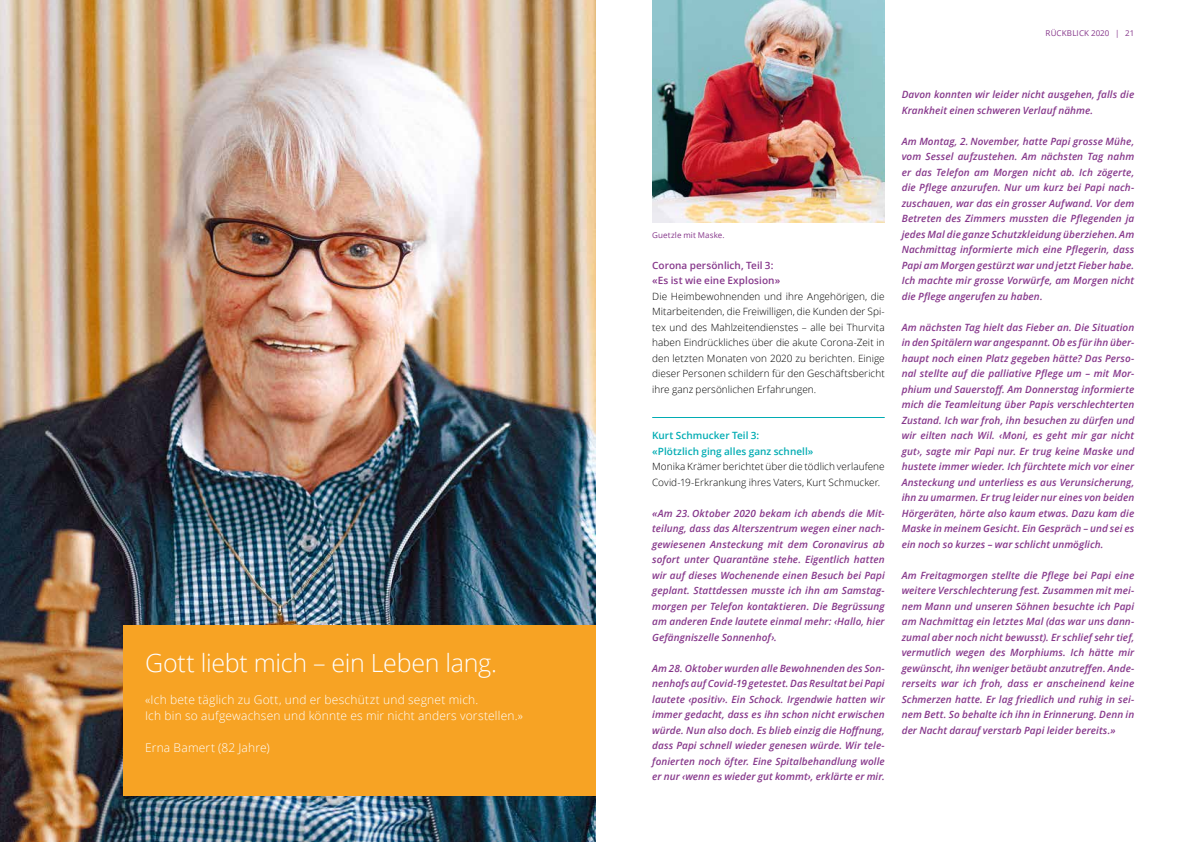
<style>
.page{position:relative;width:1191px;height:842px;background:#fff}
.page>*{position:absolute;margin:0;border:0;box-sizing:border-box;transform-origin:0 0}
.t1{font:300 25px "Open Sans";letter-spacing:-.01em;color:#fff}
.t2{font:300 12px/16px "Open Sans";letter-spacing:.015em;color:#fff}
.t3{font:italic 600 10px/15.5px "Open Sans";letter-spacing:.005em;color:#86378b;text-align:justify}
.t4{font:300 10px/15.5px "Open Sans";letter-spacing:.005em;color:#000;text-align:justify}
.t5{font:600 10px/15.5px "Open Sans";letter-spacing:.005em;color:#00acb3}
.t6{font:600 10px/15.5px "Open Sans";letter-spacing:.005em;color:#86378b}
.t7{font:8px "Open Sans";letter-spacing:.015em;color:#86378b}
</style>
<div class="page">
<img style="left:652px;top:0;width:232px;height:222px">
<hr style="left:652px;top:417px;width:232px;height:1px;background:#00acb3">
<img style="left:0;top:0;width:595px;height:842px">
<div style="left:123px;top:625px;width:472px;height:171px;background:#f7a324"></div>
<h1 class="t1" style="left:145px;top:645px;width:353px">Gott liebt mich – ein Leben lang.</h1>
<p class="t2" style="left:145px;top:691px;width:379px">«Ich bete täglich zu Gott, und er beschützt und segnet mich.<br>Ich bin so aufgewachsen und könnte es mir nicht anders vorstellen.»</p>
<p class="t2" style="left:145px;top:739px;width:126px">Erna Bamert (82 Jahre)</p>
<p class="t7" style="left:1045px;top:28px;width:90px">RÜCKBLICK 2020 | 21</p>
<p class="t7" style="left:652px;top:229px;width:74px">Guetzle mit Maske.</p>
<p class="t6" style="left:652px;top:257px;width:129px">Corona persönlich, Teil 3: «Es ist wie eine Explosion»</p>
<p class="t4" style="left:652px;top:288px;width:234px">Die Heimbewohnenden und ihre Angehörigen, die Mitarbeitenden, die Freiwilligen, die Kunden der Spi&shy;tex und des Mahlzeitendienstes – alle bei Thurvita haben Eindrückliches über die akute Corona-Zeit in den letzten Monaten von 2020 zu berichten. Einige dieser Personen schildern für den Geschäftsbericht ihre ganz persönlichen Erfahrungen.</p>
<p class="t5" style="left:652px;top:427px;width:163px">Kurt Schmucker Teil 3:<br>«Plötzlich ging alles ganz schnell»</p>
<p class="t4" style="left:652px;top:458px;width:234px">Monika Krämer berichtet über die tödlich verlaufene<br>Covid-19-Erkrankung ihres Vaters, Kurt Schmucker.</p>
<p class="t3" style="left:652px;top:505px;width:234px">«Am 23. Oktober 2020 bekam ich abends die Mit&shy;teilung, dass das Alterszentrum wegen einer nach&shy;gewiesenen Ansteckung mit dem Coronavirus ab sofort unter Quarantäne stehe. Eigentlich hatten wir auf dieses Wochenende einen Besuch bei Papi geplant. Stattdessen musste ich ihn am Samstag&shy;morgen per Telefon kontaktieren. Die Begrüssung am anderen Ende lautete einmal mehr: ‹Hallo, hier Gefängniszelle Sonnenhof›.</p>
<p class="t3" style="left:652px;top:660px;width:234px">Am 28. Oktober wurden alle Bewohnenden des Son&shy;nenhofs auf Covid-19 getestet. Das Resultat bei Papi lautete ‹positiv›. Ein Schock. Irgendwie hatten wir immer gedacht, dass es ihn schon nicht erwischen würde. Nun also doch. Es blieb einzig die Hoffnung, dass Papi schnell wieder genesen würde. Wir tele&shy;fonierten noch öfter. Eine Spitalbehandlung wolle er nur ‹wenn es wieder gut kommt›, erklärte er mir.</p>
<p class="t3" style="left:901px;top:86px;width:234px">Davon konnten wir leider nicht ausgehen, falls die<br>Krankheit einen schweren Verlauf nähme.</p>
<p class="t3" style="left:901px;top:133px;width:234px">Am Montag, 2. November, hatte Papi grosse Mühe, vom Sessel aufzustehen. Am nächsten Tag nahm er das Telefon am Morgen nicht ab. Ich zögerte, die Pflege anzurufen. Nur um kurz bei Papi nach&shy;zuschauen, war das ein grosser Aufwand. Vor dem Betreten des Zimmers mussten die Pflegenden ja jedes Mal die ganze Schutzkleidung überziehen. Am Nachmittag informierte mich eine Pflegerin, dass Papi am Morgen gestürzt war und jetzt Fieber habe.<br>Ich machte mir grosse Vorwürfe, am Morgen nicht die Pflege angerufen zu haben.</p>
<p class="t3" style="left:901px;top:319px;width:234px">Am nächsten Tag hielt das Fieber an. Die Situation in den Spitälern war angespannt. Ob es für ihn über&shy;haupt noch einen Platz gegeben hätte? Das Perso&shy;nal stellte auf die palliative Pflege um – mit Mor&shy;phium und Sauerstoff. Am Donnerstag informierte mich die Teamleitung über Papis verschlechterten Zustand. Ich war froh, ihn besuchen zu dürfen und wir eilten nach Wil. ‹Moni, es geht mir gar nicht gut›, sagte mir Papi nur. Er trug keine Maske und hustete immer wieder. Ich fürchtete mich vor einer Ansteckung und unterliess es aus Verunsicherung, ihn zu umarmen. Er trug leider nur eines von beiden Hörgeräten, hörte also kaum etwas. Dazu kam die Maske in meinem Gesicht. Ein Gespräch – und sei es ein noch so kurzes – war schlicht unmöglich.</p>
<p class="t3" style="left:901px;top:567px;width:234px">Am Freitagmorgen stellte die Pflege bei Papi eine weitere Verschlechterung fest. Zusammen mit mei&shy;nem Mann und unseren Söhnen besuchte ich Papi am Nachmittag ein letztes Mal (das war uns dann&shy;zumal aber noch nicht bewusst). Er schlief sehr tief, vermutlich wegen des Morphiums. Ich hätte mir gewünscht, ihn weniger betäubt anzutreffen. Ande&shy;rerseits war ich froh, dass er anscheinend keine Schmerzen hatte. Er lag friedlich und ruhig in sei&shy;nem Bett. So behalte ich ihn in Erinnerung. Denn in der Nacht darauf verstarb Papi leider bereits.»</p>
</div>
